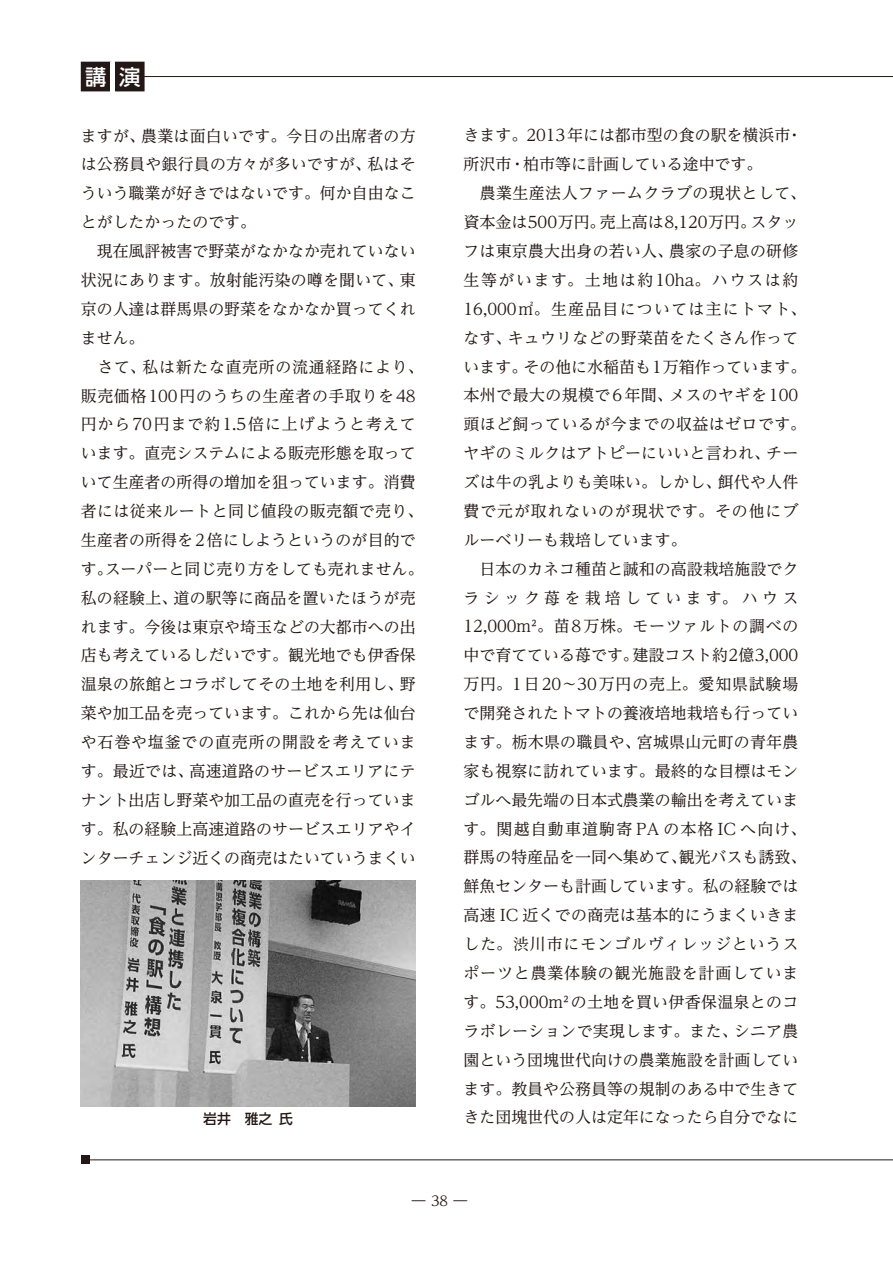
<style>
.page{position:relative;width:893px;height:1263px;background:#fff}
.page>*{position:absolute;margin:0;border:0;box-sizing:border-box;transform-origin:0 0}
.t1{font:500 21.3px "UD Shin Go Pro";color:#fff}
.t2{font:15.9px/29px "UD Reimin Pro";letter-spacing:.01em;color:#231815}
.t3{font:13.8px "UD Reimin Pro";color:#231815}
.t4{font:500 13.8px "UD Shin Go Pro";color:#231815}
</style>
<div class="page">
<hr style="left:85px;top:76px;width:808px;height:1px;background:#231815">
<hr style="left:85px;top:1159px;width:808px;height:1px;background:#231815">
<div style="left:81px;top:1155px;width:8px;height:9px;background:#231815"></div>
<div style="left:81px;top:62px;width:64px;height:29px;background:#231815"></div>
<hr style="left:111px;top:62px;width:4px;height:29px;background:#fff">
<img style="left:81px;top:880px;width:335px;height:227px">
<p class="t1" style="left:85px;top:59px;width:57px">講 演</p>
<p class="t2" style="left:81px;top:121px;width:344px">ますが、農業は面白いです。今日の出席者の方は公務員や銀行員の方々が多いですが、私はそういう職業が好きではないです。何か自由なことがしたかったのです。<br>　現在風評被害で野菜がなかなか売れていない状況にあります。放射能汚染の噂を聞いて、東京の人達は群馬県の野菜をなかなか買ってくれません。<br>　さて、私は新たな直売所の流通経路により、販売価格100円のうちの生産者の手取りを48円から70円まで約1.5倍に上げようと考えています。直売システムによる販売形態を取っていて生産者の所得の増加を狙っています。消費者には従来ルートと同じ値段の販売額で売り、生産者の所得を2倍にしようというのが目的です。スーパーと同じ売り方をしても売れません。私の経験上、道の駅等に商品を置いたほうが売れます。今後は東京や埼玉などの大都市への出店も考えているしだいです。観光地でも伊香保温泉の旅館とコラボしてその土地を利用し、野菜や加工品を売っています。これから先は仙台や石巻や塩釜での直売所の開設を考えています。最近では、高速道路のサービスエリアにテナント出店し野菜や加工品の直売を行っています。私の経験上高速道路のサービスエリアやインターチェンジ近くの商売はたいていうまくい</p>
<p class="t2" style="left:463px;top:120px;width:344px">きます。2013年には都市型の食の駅を横浜市・所沢市・柏市等に計画している途中です。<br>　農業生産法人ファームクラブの現状として、資本金は500万円。売上高は8,120万円。スタッフは東京農大出身の若い人、農家の子息の研修生等がいます。土地は約10ha。ハウスは約<br>16,000㎡。生産品目については主にトマト、なす、キュウリなどの野菜苗をたくさん作っています。その他に水稲苗も1万箱作っています。本州で最大の規模で6年間、メスのヤギを100頭ほど飼っているが今までの収益はゼロです。ヤギのミルクはアトピーにいいと言われ、チーズは牛の乳よりも美味い。しかし、餌代や人件費で元が取れないのが現状です。その他にブルーベリーも栽培しています。<br>　日本のカネコ種苗と誠和の高設栽培施設でクラシック苺を栽培しています。ハウス<br>12,000m²。苗8万株。モーツァルトの調べの中で育てている苺です。建設コスト約2億3,000万円。1日20～30万円の売上。愛知県試験場で開発されたトマトの養液培地栽培も行っています。栃木県の職員や、宮城県山元町の青年農家も視察に訪れています。最終的な目標はモンゴルへ最先端の日本式農業の輸出を考えています。関越自動車道駒寄 PA の本格 IC へ向け、群馬の特産品を一同へ集めて、観光バスも誘致、鮮魚センターも計画しています。私の経験では高速 IC 近くでの商売は基本的にうまくいきました。渋川市にモンゴルヴィレッジというスポーツと農業体験の観光施設を計画しています。53,000m²の土地を買い伊香保温泉とのコラボレーションで実現します。また、シニア農園という団塊世代向けの農業施設を計画しています。教員や公務員等の規制のある中で生きて</p>
<p class="t4" style="left:203px;top:1108px;width:91px">岩井　雅之 氏</p>
<p class="t2" style="left:463px;top:1102px;width:336px">きた団塊世代の人は定年になったら自分でなに</p>
<p class="t3" style="left:431px;top:1189px;width:18px">38</p>
<p class="t3" style="left:412px;top:1189px;width:57px">―　　―</p>
</div>
